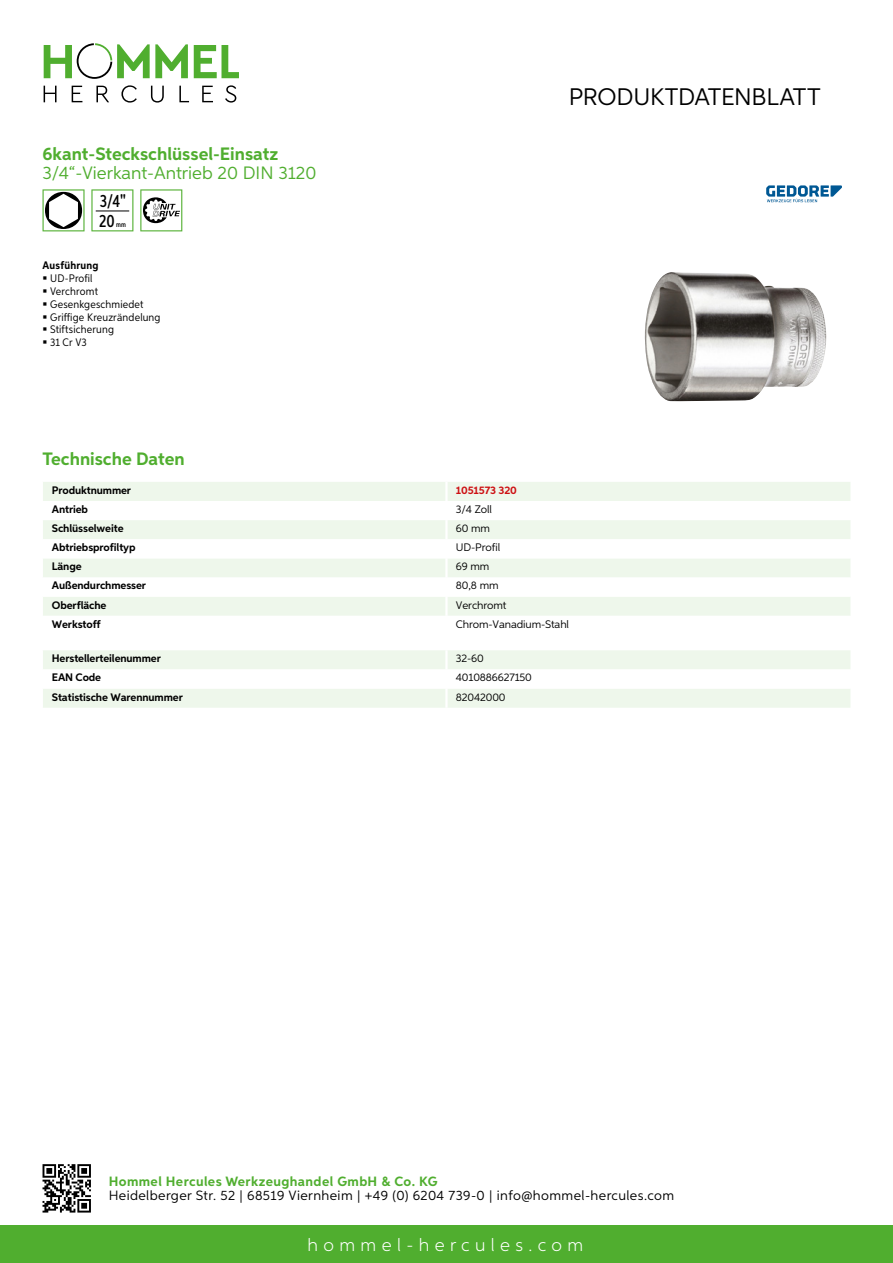
<style>
.page{position:relative;width:893px;height:1263px;background:#fff}
.page>*{position:absolute;margin:0;border:0;box-sizing:border-box;transform-origin:0 0}
.t1{font:24px "Aspira";letter-spacing:-.01em;color:#000}
.t2{font:700 18px "Aspira";color:#50ae2f}
.t3{font:18px "Aspira";color:#50ae2f}
.t4{font:300 18px "Aspira";letter-spacing:.3em;color:#fff}
.t5{font:500 17.85px/20.4px "Aspira XX Nar";color:#000}
.t6{font:13.5px "Aspira";letter-spacing:.03em;color:#000}
.t7{font:700 13.5px "Aspira";letter-spacing:.03em;color:#50ae2f}
.t8{font:700 10.95px "Aspira";letter-spacing:-.01em;color:#000}
.t9{font:10.95px "Aspira";letter-spacing:-.01em;color:#000}
.t10{font:10.95px/12.8px "Aspira Nar";letter-spacing:.015em;color:#000}
.t11{font:700 10.95px "Aspira";letter-spacing:-.01em;color:#cd1013}
.t12{font:700 10.95px "Aspira Nar";letter-spacing:.02em;color:#000}
.t13{font:500 7.35px "Aspira XX Nar";color:#000}
</style>
<div class="page">
<div style="left:0;top:1226px;width:893px;height:37px;background:#50ae2f"></div>
<svg style="left:43px;top:1164px;width:48px;height:48px"></svg>
<svg style="left:194px;top:45px;width:45px;height:33px"></svg>
<svg style="left:44px;top:43px;width:144px;height:36px"></svg>
<svg style="left:44px;top:86px;width:13px;height:16px"></svg>
<svg style="left:72px;top:86px;width:10px;height:16px"></svg>
<svg style="left:96px;top:86px;width:13px;height:16px"></svg>
<svg style="left:121px;top:85px;width:16px;height:18px"></svg>
<svg style="left:151px;top:86px;width:13px;height:17px"></svg>
<svg style="left:179px;top:86px;width:10px;height:16px"></svg>
<svg style="left:202px;top:86px;width:11px;height:16px"></svg>
<svg style="left:225px;top:85px;width:11px;height:18px"></svg>
<div style="left:43px;top:482px;width:807px;height:19px;background:#eef7eb"></div>
<svg style="left:43px;top:520px;width:807px;height:96px;fill:#eef7eb"></svg>
<hr style="left:445px;top:482px;width:3px;height:19px;background:#fff">
<hr style="left:445px;top:520px;width:3px;height:19px;background:#fff">
<hr style="left:445px;top:539px;width:3px;height:19px;background:#fff">
<hr style="left:445px;top:558px;width:3px;height:19px;background:#fff">
<hr style="left:445px;top:577px;width:3px;height:20px;background:#fff">
<hr style="left:445px;top:597px;width:3px;height:19px;background:#fff">
<svg style="left:43px;top:650px;width:807px;height:58px"></svg>
<hr style="left:445px;top:689px;width:3px;height:19px;background:#fff">
<svg style="left:43px;top:189px;width:42px;height:42px"></svg>
<svg style="left:91px;top:189px;width:42px;height:42px"></svg>
<hr style="left:96px;top:211px;width:33px;height:1px;background:#000">
<svg style="left:140px;top:189px;width:42px;height:42px"></svg>
<img style="left:645px;top:272px;width:182px;height:129px">
<svg style="left:766px;top:185px;width:76px;height:17px"></svg>
<h2 class="t2" style="left:43px;top:142px;width:237px">6kant-Steckschlüssel-Einsatz</h2>
<h2 class="t3" style="left:43px;top:162px;width:275px">3/4“-Vierkant-Antrieb 20 DIN 3120</h2>
<h3 class="t5" style="left:99px;top:191px;width:28px">3/4"<br>20</h3>
<p class="t13" style="left:116px;top:220px;width:11px">mm</p>
<p class="t12" style="left:43px;top:259px;width:58px">Ausführung</p>
<p class="t10" style="left:50px;top:272px;width:112px">UD-Profil<br>Verchromt<br>Gesenkgeschmiedet<br>Griffige Kreuzrändelung<br>Stiftsicherung<br>31 Cr V3</p>
<h1 class="t1" style="left:569px;top:82px;width:253px">Produktdatenblatt</h1>
<h2 class="t2" style="left:43px;top:448px;width:144px">Technische Daten</h2>
<p class="t8" style="left:52px;top:483px;width:81px">Produktnummer</p>
<p class="t11" style="left:456px;top:483px;width:63px">1051573 320</p>
<p class="t8" style="left:52px;top:502px;width:38px">Antrieb</p>
<p class="t9" style="left:456px;top:502px;width:38px">3/4 Zoll</p>
<p class="t8" style="left:52px;top:521px;width:73px">Schlüsselweite</p>
<p class="t9" style="left:456px;top:522px;width:36px">60 mm</p>
<p class="t8" style="left:52px;top:541px;width:85px">Abtriebsprofiltyp</p>
<p class="t9" style="left:456px;top:541px;width:46px">UD-Profil</p>
<p class="t8" style="left:52px;top:560px;width:31px">Länge</p>
<p class="t9" style="left:456px;top:560px;width:35px">69 mm</p>
<p class="t8" style="left:52px;top:579px;width:96px">Außendurchmesser</p>
<p class="t9" style="left:456px;top:579px;width:44px">80,8 mm</p>
<p class="t8" style="left:52px;top:598px;width:56px">Oberfläche</p>
<p class="t9" style="left:456px;top:598px;width:52px">Verchromt</p>
<p class="t8" style="left:52px;top:617px;width:50px">Werkstoff</p>
<p class="t9" style="left:456px;top:617px;width:115px">Chrom-Vanadium-Stahl</p>
<p class="t8" style="left:52px;top:652px;width:111px">Herstellerteilenummer</p>
<p class="t9" style="left:456px;top:652px;width:29px">32-60</p>
<p class="t8" style="left:52px;top:671px;width:51px">EAN Code</p>
<p class="t9" style="left:456px;top:671px;width:78px">4010886627150</p>
<p class="t8" style="left:52px;top:690px;width:132px">Statistische Warennummer</p>
<p class="t9" style="left:456px;top:690px;width:51px">82042000</p>
<p class="t7" style="left:109px;top:1172px;width:330px">Hommel Hercules Werkzeughandel GmbH &amp; Co. KG</p>
<p class="t6" style="left:109px;top:1187px;width:567px">Heidelberger Str. 52 | 68519 Viernheim | +49 (0) 6204 739-0 | info@hommel-hercules.com</p>
<h2 class="t4" style="left:307px;top:1234px;width:277px">hommel-hercules.com</h2>
</div>
